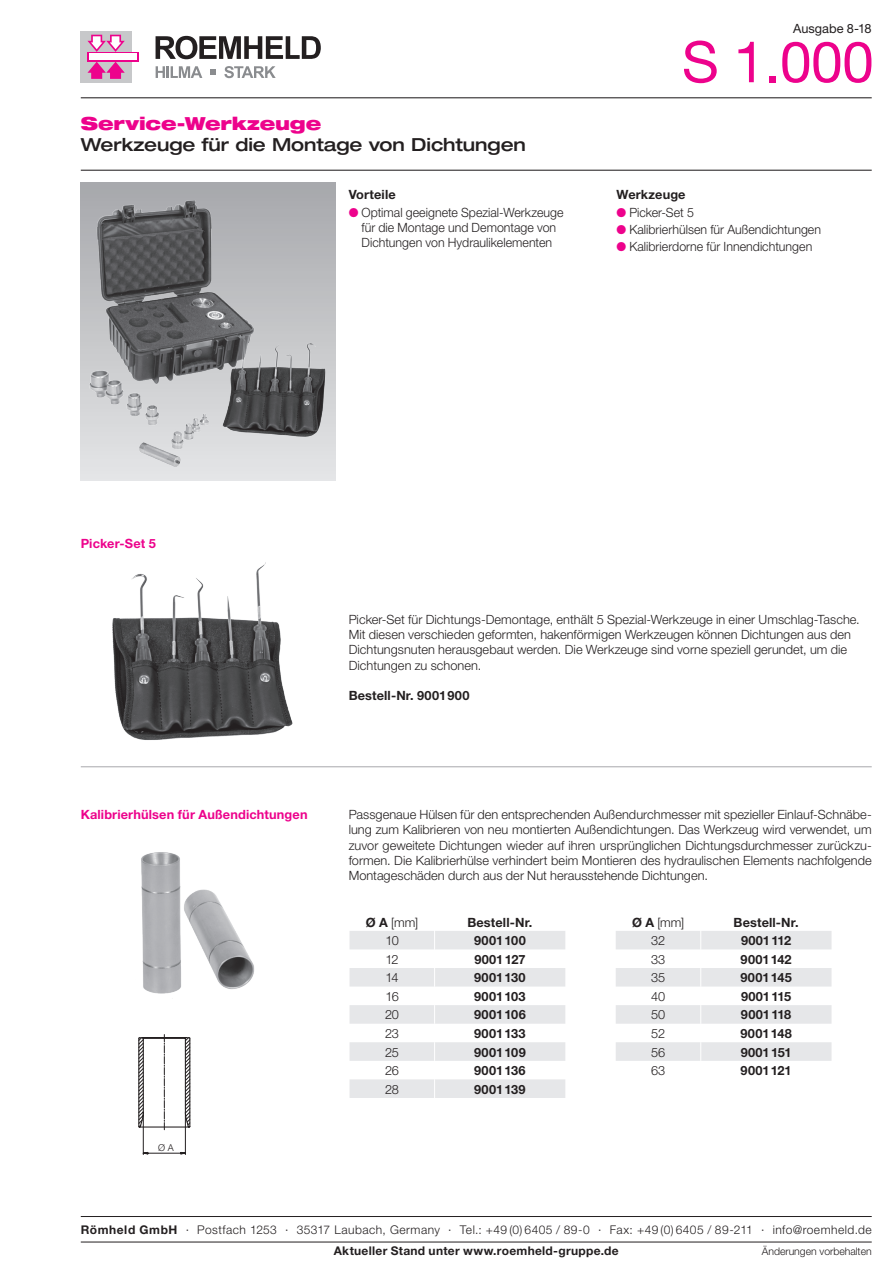
<style>
.page{position:relative;width:893px;height:1263px;background:#fff}
.page>*{position:absolute;margin:0;border:0;box-sizing:border-box;transform-origin:0 0}
.t1{font:57px "Helvetica Neue";color:#ed028c}
.t2{font:500 expanded 18px "Helvetica Neue";letter-spacing:-.005em;color:#231f20}
.t3{font:900 expanded 18px "Helvetica Neue";letter-spacing:-.01em;color:#ed028c}
.t4{font:300 12.75px/15.3px "Helvetica Neue";letter-spacing:.005em;color:#231f20;text-align:justify}
.t5{font:700 12.75px "Helvetica Neue";letter-spacing:.01em;color:#231f20}
.t6{font:700 12.75px "Helvetica Neue";letter-spacing:.01em;color:#ed028c}
.t7{font:700 12.75px "Helvetica Neue";letter-spacing:.03em;color:#231f20}
.t8{font:12.75px "Helvetica Neue";letter-spacing:.005em;color:#231f20}
.t9{font:300 12px "Helvetica Neue";letter-spacing:.035em;color:#231f20}
.t10{font:700 12px "Helvetica Neue";letter-spacing:.025em;color:#231f20}
.t11{font:300 10.5px "Helvetica Neue";letter-spacing:-.005em;color:#231f20}
.t12{font:300 9.45px "Helvetica Neue";color:#231f20}
.s1{color:#ed028c}
.s2{font-weight:700}
</style>
<div class="page">
<hr style="left:81px;top:170px;width:791px;height:1px;background:#231f20">
<hr style="left:81px;top:97px;width:791px;height:1px;background:#231f20">
<div style="left:81px;top:183px;width:255px;height:297px;background:linear-gradient(to right,#a8aaad,#a8aaad)"></div>
<div style="left:81px;top:31px;width:51px;height:52px;background:#c7c8ca"></div>
<svg style="left:87px;top:52px;width:52px;height:9px"></svg>
<div style="left:89px;top:54px;width:48px;height:6px;background:#fff"></div>
<svg style="left:87px;top:35px;width:38px;height:17px"></svg>
<svg style="left:87px;top:62px;width:38px;height:17px"></svg>
<svg style="left:156px;top:36px;width:165px;height:23px"></svg>
<svg style="left:156px;top:66px;width:46px;height:12px"></svg>
<svg style="left:224px;top:66px;width:52px;height:12px"></svg>
<svg style="left:210px;top:69px;width:6px;height:6px"></svg>
<hr style="left:81px;top:1242px;width:791px;height:1px;background:#231f20">
<hr style="left:81px;top:1216px;width:791px;height:1px;background:#231f20">
<img style="left:141px;top:852px;width:114px;height:142px">
<img style="left:112px;top:562px;width:181px;height:178px">
<svg style="left:350px;top:931px;width:215px;height:167px"></svg>
<hr style="left:81px;top:766px;width:791px;height:1px;background:#a8a9ad">
<img style="left:83px;top:195px;width:253px;height:284px">
<svg style="left:616px;top:931px;width:215px;height:130px"></svg>
<svg style="left:138px;top:1034px;width:53px;height:121px"></svg>
<p class="t8" style="left:793px;top:21px;width:80px">Ausgabe 8-18</p>
<h2 class="t3" style="left:81px;top:112px;width:242px">Service-Werkzeuge</h2>
<h2 class="t2" style="left:81px;top:133px;width:447px">Werkzeuge für die Montage von Dichtungen</h2>
<p class="t5" style="left:349px;top:187px;width:49px">Vorteile</p>
<p class="t4" style="left:349px;top:204px;width:216px;text-align:center"><span class="s1">●</span> Optimal geeignete Spezial-Werkzeuge für die Montage und Demontage von<br>Dichtungen von Hydraulikelementen</p>
<h1 class="t1" style="left:682px;top:28px;width:193px">S 1.000</h1>
<p class="t5" style="left:617px;top:187px;width:71px">Werkzeuge</p>
<p class="t4" style="left:617px;top:204px;width:79px"><span class="s1">●</span> Picker-Set 5</p>
<p class="t4" style="left:617px;top:221px;width:206px"><span class="s1">●</span> Kalibrierhülsen für Außendichtungen</p>
<p class="t4" style="left:617px;top:239px;width:197px"><span class="s1">●</span> Kalibrierdorne für Innendichtungen</p>
<p class="t6" style="left:81px;top:535px;width:77px">Picker-Set 5</p>
<p class="t4" style="left:349px;top:611px;width:513px;text-align:left">Picker-Set für Dichtungs-Demontage, enthält 5 Spezial-Werkzeuge in einer Umschlag-Tasche.<br>Mit diesen verschieden geformten, hakenförmigen Werkzeugen können Dichtungen aus den Dichtungsnuten herausgebaut werden. Die Werkzeuge sind vorne speziell gerundet, um die Dichtungen zu schonen.</p>
<p class="t5" style="left:349px;top:688px;width:122px">Bestell-Nr. 9001900</p>
<p class="t6" style="left:81px;top:807px;width:228px">Kalibrierhülsen für Außendichtungen</p>
<p class="t12" style="left:158px;top:1141px;width:17px">Ø A</p>
<p class="t4" style="left:349px;top:807px;width:525px">Passgenaue Hülsen für den entsprechenden Außendurchmesser mit spezieller Einlauf-Schnäbe&shy;lung zum Kalibrieren von neu montierten Außendichtungen. Das Werkzeug wird verwendet, um zuvor geweitete Dichtungen wieder auf ihren ursprünglichen Dichtungsdurchmesser zurückzu&shy;formen. Die Kalibrierhülse verhindert beim Montieren des hydraulischen Elements nachfolgende Montageschäden durch aus der Nut herausstehende Dichtungen.</p>
<p class="t4" style="left:366px;top:914px;width:54px"><span class="s2">Ø A</span> [mm]</p>
<p class="t5" style="left:467px;top:914px;width:67px">Bestell-Nr.</p>
<p class="t4" style="left:385px;top:933px;width:15px">10</p>
<p class="t7" style="left:474px;top:933px;width:53px">9001100</p>
<p class="t4" style="left:385px;top:951px;width:15px">12</p>
<p class="t5" style="left:474px;top:951px;width:53px">9001127</p>
<p class="t4" style="left:385px;top:970px;width:15px">14</p>
<p class="t5" style="left:474px;top:970px;width:53px">9001130</p>
<p class="t4" style="left:385px;top:988px;width:15px">16</p>
<p class="t5" style="left:474px;top:988px;width:53px">9001103</p>
<p class="t4" style="left:385px;top:1007px;width:15px">20</p>
<p class="t7" style="left:474px;top:1007px;width:53px">9001106</p>
<p class="t4" style="left:385px;top:1025px;width:15px">23</p>
<p class="t5" style="left:474px;top:1025px;width:53px">9001133</p>
<p class="t4" style="left:385px;top:1044px;width:15px">25</p>
<p class="t7" style="left:474px;top:1044px;width:53px">9001109</p>
<p class="t4" style="left:385px;top:1063px;width:15px">26</p>
<p class="t5" style="left:474px;top:1062px;width:53px">9001136</p>
<p class="t4" style="left:385px;top:1081px;width:15px">28</p>
<p class="t5" style="left:474px;top:1081px;width:53px">9001139</p>
<p class="t4" style="left:632px;top:914px;width:54px"><span class="s2">Ø A</span> [mm]</p>
<p class="t5" style="left:734px;top:914px;width:67px">Bestell-Nr.</p>
<p class="t4" style="left:651px;top:933px;width:16px">32</p>
<p class="t5" style="left:741px;top:933px;width:52px">9001112</p>
<p class="t4" style="left:651px;top:951px;width:16px">33</p>
<p class="t5" style="left:741px;top:951px;width:53px">9001142</p>
<p class="t4" style="left:651px;top:970px;width:16px">35</p>
<p class="t5" style="left:740px;top:970px;width:53px">9001145</p>
<p class="t4" style="left:651px;top:988px;width:16px">40</p>
<p class="t5" style="left:741px;top:988px;width:52px">9001115</p>
<p class="t4" style="left:651px;top:1007px;width:16px">50</p>
<p class="t5" style="left:741px;top:1007px;width:52px">9001118</p>
<p class="t4" style="left:651px;top:1025px;width:15px">52</p>
<p class="t5" style="left:740px;top:1025px;width:53px">9001148</p>
<p class="t4" style="left:651px;top:1044px;width:16px">56</p>
<p class="t5" style="left:741px;top:1044px;width:52px">9001151</p>
<p class="t4" style="left:651px;top:1063px;width:16px">63</p>
<p class="t5" style="left:741px;top:1062px;width:53px">9001121</p>
<p class="t9" style="left:81px;top:1222px;width:792px"><span class="s2">Römheld GmbH</span> · Postfach 1253 · 35317 Laubach, Germany · Tel.: +49 (0) 6405 / 89-0 · Fax: +49 (0) 6405 / 89-211 · info@roemheld.de</p>
<p class="t10" style="left:334px;top:1244px;width:286px">Aktueller Stand unter www.roemheld-gruppe.de</p>
<p class="t11" style="left:762px;top:1244px;width:111px">Änderungen vorbehalten</p>
</div>
